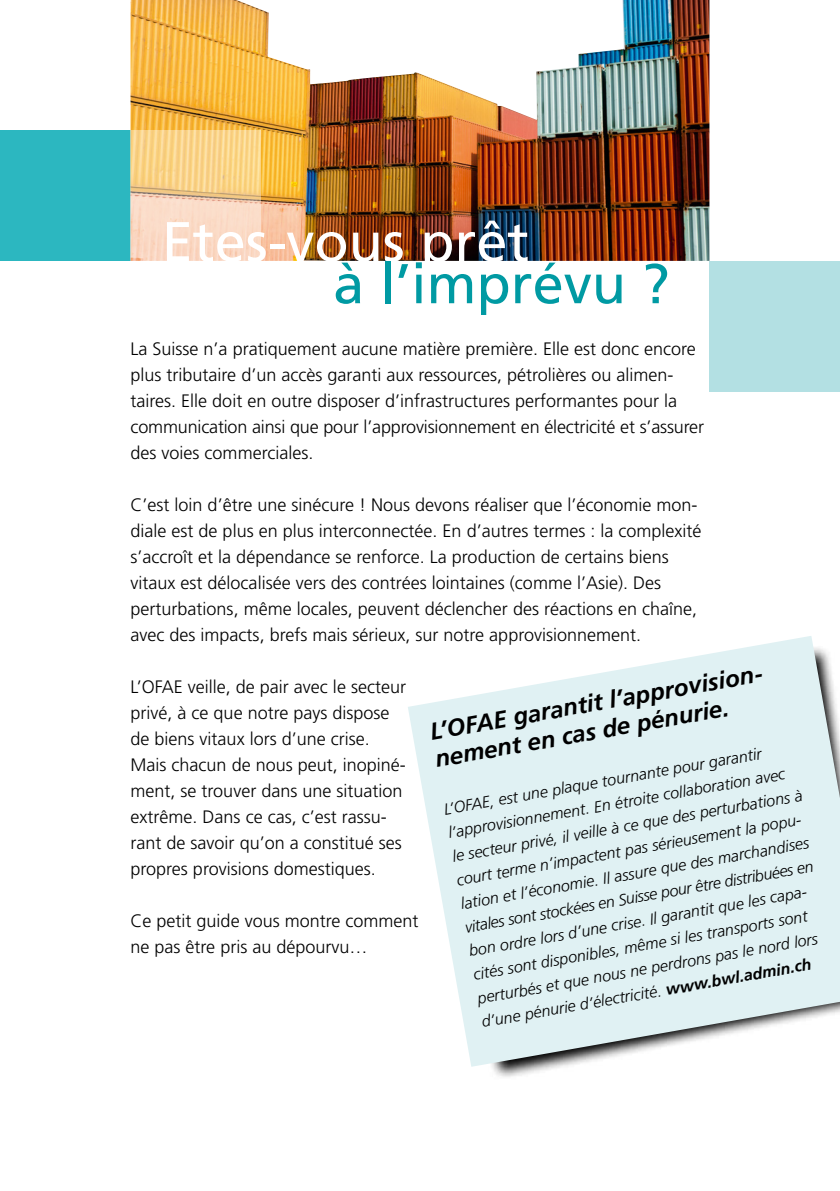
<style>
.page{position:relative;width:840px;height:1191px;background:#fff}
.page>*{position:absolute;margin:0;border:0;box-sizing:border-box;transform-origin:0 0}
.t1{font:56px "Frutiger";color:#fff}
.t2{font:56px "Frutiger";color:#009aa3}
.t3{font:italic 700 24px/28px "Frutiger";color:#000}
.t4{font:300 18px/26px "Frutiger";color:#000}
.t5{font:italic 300 16px/24px "Frutiger";color:#000}
.s1{font-weight:700}
</style>
<div class="page">
<svg style="left:471px;top:1066px;width:91px;height:11px"></svg>
<svg style="left:408px;top:636px;width:431px;height:430px;fill:#e0f1f3"></svg>
<div style="left:709px;top:261px;width:130px;height:130px;background:#b3e0e3"></div>
<div style="left:0;top:130px;width:130px;height:131px;background:#2cb7c0"></div>
<img style="left:130px;top:0;width:579px;height:261px">
<svg style="left:130px;top:130px;width:131px;height:131px;background:#f7d4a6"></svg>
<h1 class="t1" style="left:162px;top:209px;width:369px">Etes-vous prêt</h1>
<h1 class="t2" style="left:333px;top:251px;width:338px">à l’imprévu ?</h1>
<p class="t4" style="left:130px;top:336px;width:574px">La Suisse n’a pratiquement aucune matière première. Elle est donc encore plus tributaire d’un accès garanti aux ressources, pétrolières ou alimen&shy;taires. Elle doit en outre disposer d’infrastructures performantes pour la communication ainsi que pour l’approvisionnement en électricité et s’assurer des voies commerciales.</p>
<p class="t4" style="left:130px;top:492px;width:572px">C’est loin d’être une sinécure ! Nous devons réaliser que l’économie mon&shy;diale est de plus en plus interconnectée. En d’autres termes : la complexité s’accroît et la dépendance se renforce. La production de certains biens vitaux est délocalisée vers des contrées lointaines (comme l’Asie). Des perturbations, même locales, peuvent déclencher des réactions en chaîne, avec des impacts, brefs mais sérieux, sur notre approvisionnement.</p>
<p class="t4" style="left:130px;top:674px;width:277px">L’OFAE veille, de pair avec le secteur privé, à ce que notre pays dispose de biens vitaux lors d’une crise.<br>Mais chacun de nous peut, inopiné&shy;ment, se trouver dans une situation extrême. Dans ce cas, c’est rassu&shy;rant de savoir qu’on a constitué ses propres provisions domestiques.</p>
<p class="t4" style="left:130px;top:908px;width:289px">Ce petit guide vous montre comment ne pas être pris au dépourvu…</p>
<h2 class="t3" style="left:428px;top:718px;width:341px;rotate:-10deg">L’OFAE garantit l’approvision&shy;nement en cas de pénurie.</h2>
<p class="t5" style="left:442px;top:797px;width:356px;rotate:-10deg">L’OFAE, est une plaque tournante pour garantir l’approvisionnement. En étroite collaboration avec le secteur privé, il veille à ce que des perturbations à court terme n’impactent pas sérieusement la popu&shy;lation et l’économie. Il assure que des marchandises vitales sont stockées en Suisse pour être distribuées en bon ordre lors d’une crise. Il garantit que les capa&shy;cités sont disponibles, même si les transports sont perturbés et que nous ne perdrons pas le nord lors d’une pénurie d’électricité. <span class="s1">www.bwl.admin.ch</span></p>
</div>
